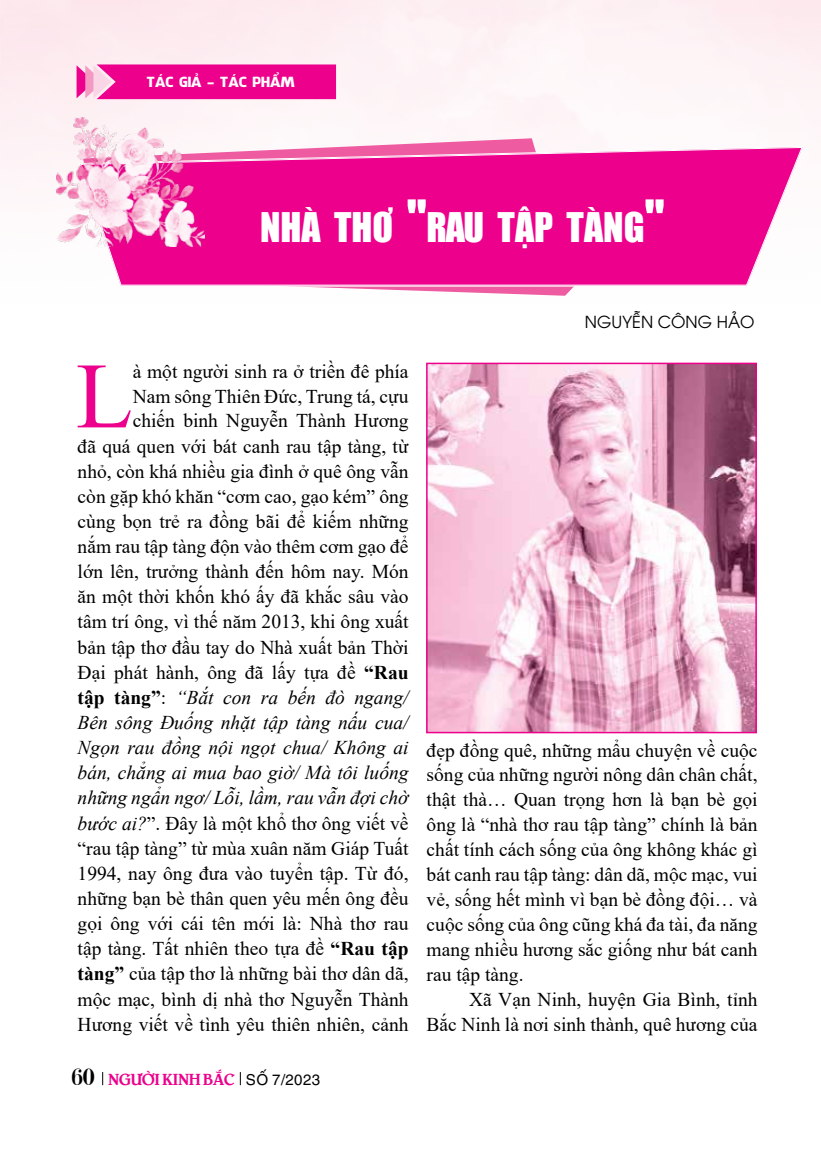
<style>
.page{position:relative;width:821px;height:1149px;background:#fff}
.page>*{position:absolute;margin:0;border:0;box-sizing:border-box;transform-origin:0 0}
.t1{font:93.3px "Times New Roman";color:#ec008c}
.t2{font:37.8px "UTM Impact";letter-spacing:.355em;color:#fff}
.t3{font:19.5px/25px "Times New Roman";color:#000;text-align:right}
.t4{font:16.5px "UTM Avo";color:#000}
.t5{font:15px "UTM Bienvenue";color:#ec008c}
.t6{font:13.65px "UTM Facebook";color:#fff}
.s1{font-size:54px}
.s2{font-weight:700}
.s3{font-style:italic}
.s4{font-family:"Modern";font-size:25.65px;color:#000}
.s5{font-family:"UTM Helve";color:#000}
</style>
<div class="page">
<svg style="left:205px;top:138px;width:369px;height:158px"></svg>
<svg style="left:120px;top:146px;width:684px;height:141px"></svg>
<svg style="left:95px;top:147px;width:707px;height:138px;background:#ed1695"></svg>
<img style="left:429px;top:365px;width:325px;height:365px">
<div style="left:426px;top:362px;width:331px;height:371px;border:2px solid #ec008c"></div>
<img style="left:57px;top:117px;width:148px;height:129px">
<svg style="left:77px;top:64px;width:259px;height:35px;background:#ed1594"></svg>
<svg style="left:102px;top:1072px;width:1px;height:12px"></svg>
<svg style="left:240px;top:1072px;width:1px;height:12px"></svg>
<p class="t6" style="left:146px;top:70px;width:150px">TÁC GIẢ - TÁC PHẨM</p>
<h2 class="t2" style="left:260px;top:200px;width:406px">NHÀTHƠ <span class="s1">"</span>RAUTẬPTÀNG<span class="s1">"</span></h2>
<p class="t3" style="left:78px;top:358px;width:332px">à một người sinh ra ở triền đê phía<br>Nam sông Thiên Đức, Trung tá, cựu<br>chiến binh Nguyễn Thành Hương<br>đã quá quen với bát canh rau tập tàng, từ nhỏ, còn khá nhiều gia đình ở quê ông vẫn còn gặp khó khăn “cơm cao, gạo kém” ông cùng bọn trẻ ra đồng bãi để kiếm những nắm rau tập tàng độn vào thêm cơm gạo để lớn lên, trưởng thành đến hôm nay. Món ăn một thời khốn khó ấy đã khắc sâu vào tâm trí ông, vì thế năm 2013, khi ông xuất bản tập thơ đầu tay do Nhà xuất bản Thời Đại phát hành, ông đã lấy tựa đề <span class="s2">“Rau tập tàng”</span>: <span class="s3">“Bắt con ra bến đò ngang/ Bên sông Đuống nhặt tập tàng nấu cua/ Ngọn rau đồng nội ngọt chua/ Không ai bán, chẳng ai mua bao giờ/ Mà tôi luống những ngẩn ngơ/ Lỗi, lầm, rau vẫn đợi chờ bước ai?</span>”. Đây là một khổ thơ ông viết về “rau tập tàng” từ mùa xuân năm Giáp Tuất 1994, nay ông đưa vào tuyển tập. Từ đó, những bạn bè thân quen yêu mến ông đều gọi ông với cái tên mới là: Nhà thơ rau tập tàng. Tất nhiên theo tựa đề <span class="s2">“Rau tập tàng”</span> của tập thơ là những bài thơ dân dã, mộc mạc, bình dị nhà thơ Nguyễn Thành Hương viết về tình yêu thiên nhiên, cảnh</p>
<h1 class="t1" style="left:76px;top:330px;width:59px">L</h1>
<p class="t5" style="left:71px;top:1066px;width:251px"><span class="s4">60</span> NGƯỜI KINH BẮC <span class="s5">SỐ 7/2023</span></p>
<p class="t4" style="left:585px;top:309px;width:171px">NGUYỄN CÔNG HẢO</p>
<p class="t3" style="left:426px;top:736px;width:332px;text-align:justify">đẹp đồng quê, những mẩu chuyện về cuộc sống của những người nông dân chân chất, thật thà… Quan trọng hơn là bạn bè gọi ông là “nhà thơ rau tập tàng” chính là bản chất tính cách sống của ông không khác gì bát canh rau tập tàng: dân dã, mộc mạc, vui vẻ, sống hết mình vì bạn bè đồng đội… và cuộc sống của ông cũng khá đa tài, đa năng mang nhiều hương sắc giống như bát canh rau tập tàng.</p>
<p class="t3" style="left:426px;top:985px;width:332px">Xã Vạn Ninh, huyện Gia Bình, tỉnh<br>Bắc Ninh là nơi sinh thành, quê hương của</p>
</div>
